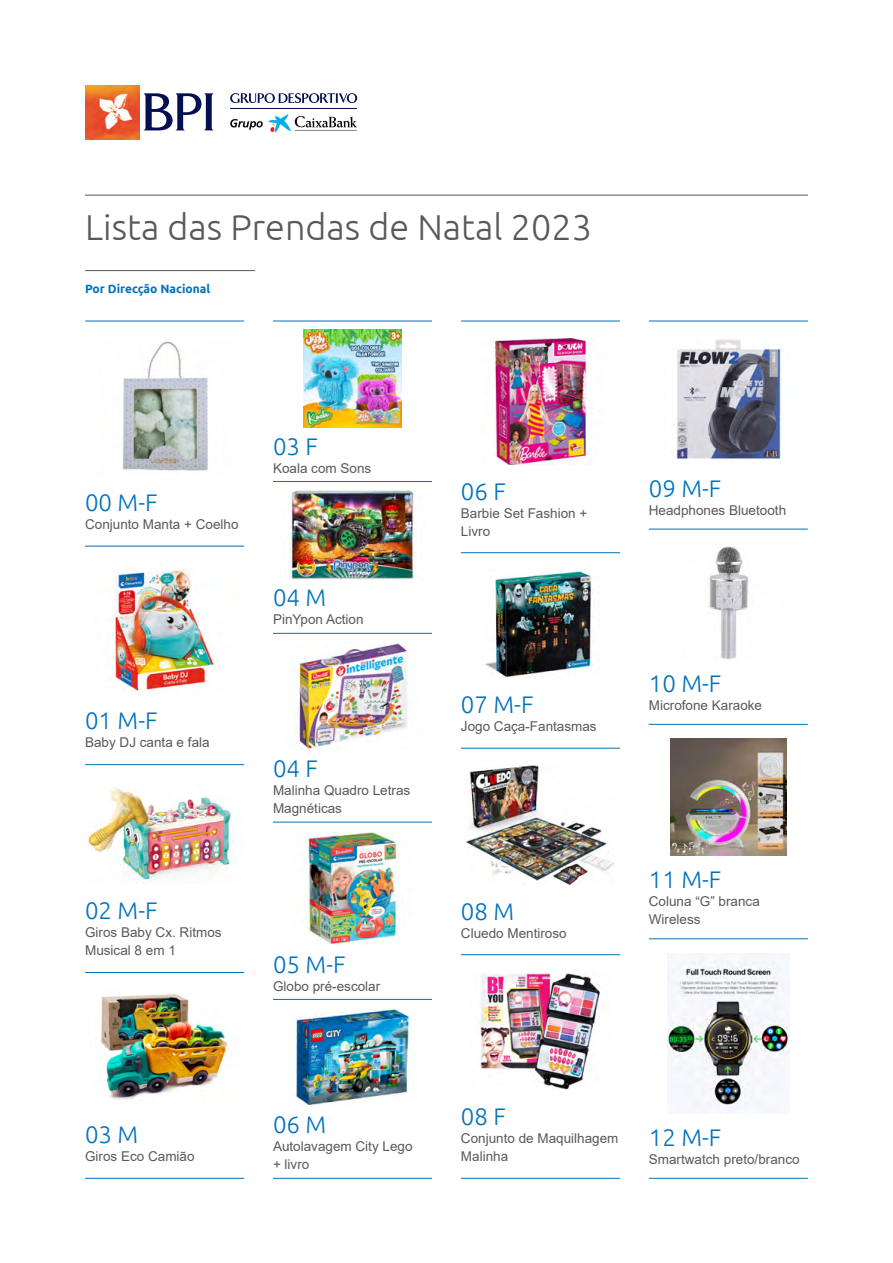
<style>
.page{position:relative;width:893px;height:1263px;background:#fff}
.page>*{position:absolute;margin:0;border:0;box-sizing:border-box;transform-origin:0 0}
.t1{font:300 36px "Ubuntu";color:#58595b}
.t2{font:300 24px "Ubuntu";color:#0072bc}
.t3{font:13.5px/18px "Arial";color:#58595b}
.t4{font:700 12px "Ubuntu";color:#0072bc}
</style>
<div class="page">
<svg style="left:230px;top:114px;width:127px;height:18px"></svg>
<hr style="left:230px;top:108px;width:127px;height:1px;background:#030f50">
<img style="left:85px;top:85px;width:54px;height:54px">
<svg style="left:143px;top:93px;width:71px;height:37px"></svg>
<svg style="left:230px;top:93px;width:127px;height:10px"></svg>
<hr style="left:85px;top:195px;width:723px;height:1px;background:#58595b">
<hr style="left:85px;top:270px;width:170px;height:1px;background:#58595b">
<hr style="left:85px;top:321px;width:159px;height:1px;background:#0072bc">
<hr style="left:85px;top:546px;width:159px;height:1px;background:#0072bc">
<hr style="left:85px;top:764px;width:159px;height:1px;background:#0072bc">
<hr style="left:85px;top:972px;width:159px;height:1px;background:#0072bc">
<img style="left:122px;top:341px;width:86px;height:130px">
<img style="left:100px;top:993px;width:128px;height:107px">
<img style="left:113px;top:567px;width:105px;height:126px">
<img style="left:88px;top:787px;width:146px;height:96px">
<img style="left:304px;top:330px;width:97px;height:97px">
<img style="left:290px;top:490px;width:126px;height:89px">
<img style="left:295px;top:643px;width:113px;height:107px">
<img style="left:308px;top:832px;width:90px;height:113px">
<img style="left:293px;top:1008px;width:117px;height:98px">
<img style="left:492px;top:338px;width:98px;height:126px">
<img style="left:676px;top:339px;width:105px;height:120px">
<img style="left:708px;top:546px;width:41px;height:113px">
<img style="left:670px;top:739px;width:117px;height:116px">
<img style="left:667px;top:953px;width:122px;height:160px">
<img style="left:485px;top:571px;width:109px;height:106px">
<img style="left:466px;top:765px;width:149px;height:119px">
<img style="left:479px;top:973px;width:121px;height:117px">
<hr style="left:461px;top:552px;width:159px;height:1px;background:#0072bc">
<hr style="left:461px;top:748px;width:159px;height:1px;background:#0072bc">
<hr style="left:461px;top:954px;width:159px;height:1px;background:#0072bc">
<hr style="left:273px;top:321px;width:159px;height:1px;background:#0072bc">
<hr style="left:461px;top:321px;width:159px;height:1px;background:#0072bc">
<hr style="left:649px;top:321px;width:159px;height:1px;background:#0072bc">
<hr style="left:273px;top:481px;width:159px;height:1px;background:#0072bc">
<hr style="left:273px;top:633px;width:159px;height:1px;background:#0072bc">
<hr style="left:273px;top:822px;width:159px;height:1px;background:#0072bc">
<hr style="left:273px;top:999px;width:159px;height:1px;background:#0072bc">
<hr style="left:649px;top:938px;width:159px;height:1px;background:#0072bc">
<hr style="left:649px;top:1178px;width:159px;height:1px;background:#0072bc">
<hr style="left:85px;top:1178px;width:159px;height:1px;background:#0072bc">
<hr style="left:273px;top:1178px;width:159px;height:1px;background:#0072bc">
<hr style="left:461px;top:1178px;width:159px;height:1px;background:#0072bc">
<hr style="left:649px;top:529px;width:159px;height:1px;background:#0072bc">
<hr style="left:649px;top:724px;width:159px;height:1px;background:#0072bc">
<h1 class="t1" style="left:85px;top:206px;width:508px">Lista das Prendas de Natal 2023</h1>
<p class="t4" style="left:85px;top:281px;width:127px">Por Direcção Nacional</p>
<h2 class="t2" style="left:85px;top:488px;width:74px">00 M-F</h2>
<p class="t3" style="left:85px;top:515px;width:155px">Conjunto Manta + Coelho</p>
<h2 class="t2" style="left:85px;top:706px;width:74px">01 M-F</h2>
<p class="t3" style="left:85px;top:733px;width:126px">Baby DJ canta e fala</p>
<h2 class="t2" style="left:85px;top:896px;width:74px">02 M-F</h2>
<p class="t3" style="left:85px;top:923px;width:138px">Giros Baby Cx. Ritmos<br>Musical 8 em 1</p>
<h2 class="t2" style="left:273px;top:432px;width:47px">03 F</h2>
<p class="t3" style="left:273px;top:459px;width:100px">Koala com Sons</p>
<h2 class="t2" style="left:273px;top:583px;width:55px">04 M</h2>
<p class="t3" style="left:273px;top:611px;width:92px">PinYpon Action</p>
<h2 class="t2" style="left:273px;top:754px;width:47px">04 F</h2>
<p class="t3" style="left:273px;top:781px;width:139px">Malinha Quadro Letras<br>Magnéticas</p>
<h2 class="t2" style="left:273px;top:949px;width:74px">05 M-F</h2>
<p class="t3" style="left:273px;top:977px;width:109px">Globo pré-escolar</p>
<h2 class="t2" style="left:85px;top:1120px;width:55px">03 M</h2>
<p class="t3" style="left:85px;top:1147px;width:111px">Giros Eco Camião</p>
<h2 class="t2" style="left:273px;top:1110px;width:55px">06 M</h2>
<p class="t3" style="left:273px;top:1137px;width:141px">Autolavagem City Lego + livro</p>
<h2 class="t2" style="left:461px;top:477px;width:47px">06 F</h2>
<p class="t3" style="left:461px;top:504px;width:128px">Barbie Set Fashion +<br>Livro</p>
<h2 class="t2" style="left:649px;top:474px;width:74px">09 M-F</h2>
<p class="t3" style="left:649px;top:501px;width:139px">Headphones Bluetooth</p>
<h2 class="t2" style="left:461px;top:690px;width:74px">07 M-F</h2>
<p class="t3" style="left:461px;top:717px;width:137px">Jogo Caça-Fantasmas</p>
<h2 class="t2" style="left:649px;top:669px;width:74px">10 M-F</h2>
<p class="t3" style="left:649px;top:696px;width:115px">Microfone Karaoke</p>
<h2 class="t2" style="left:461px;top:896px;width:55px">08 M</h2>
<p class="t3" style="left:461px;top:924px;width:107px">Cluedo Mentiroso</p>
<h2 class="t2" style="left:649px;top:865px;width:74px">11 M-F</h2>
<p class="t3" style="left:649px;top:892px;width:113px">Coluna “G” branca<br>Wireless</p>
<h2 class="t2" style="left:461px;top:1102px;width:47px">08 F</h2>
<p class="t3" style="left:461px;top:1129px;width:159px">Conjunto de Maquilhagem<br>Malinha</p>
<h2 class="t2" style="left:649px;top:1123px;width:74px">12 M-F</h2>
<p class="t3" style="left:649px;top:1150px;width:152px">Smartwatch preto/branco</p>
</div>
